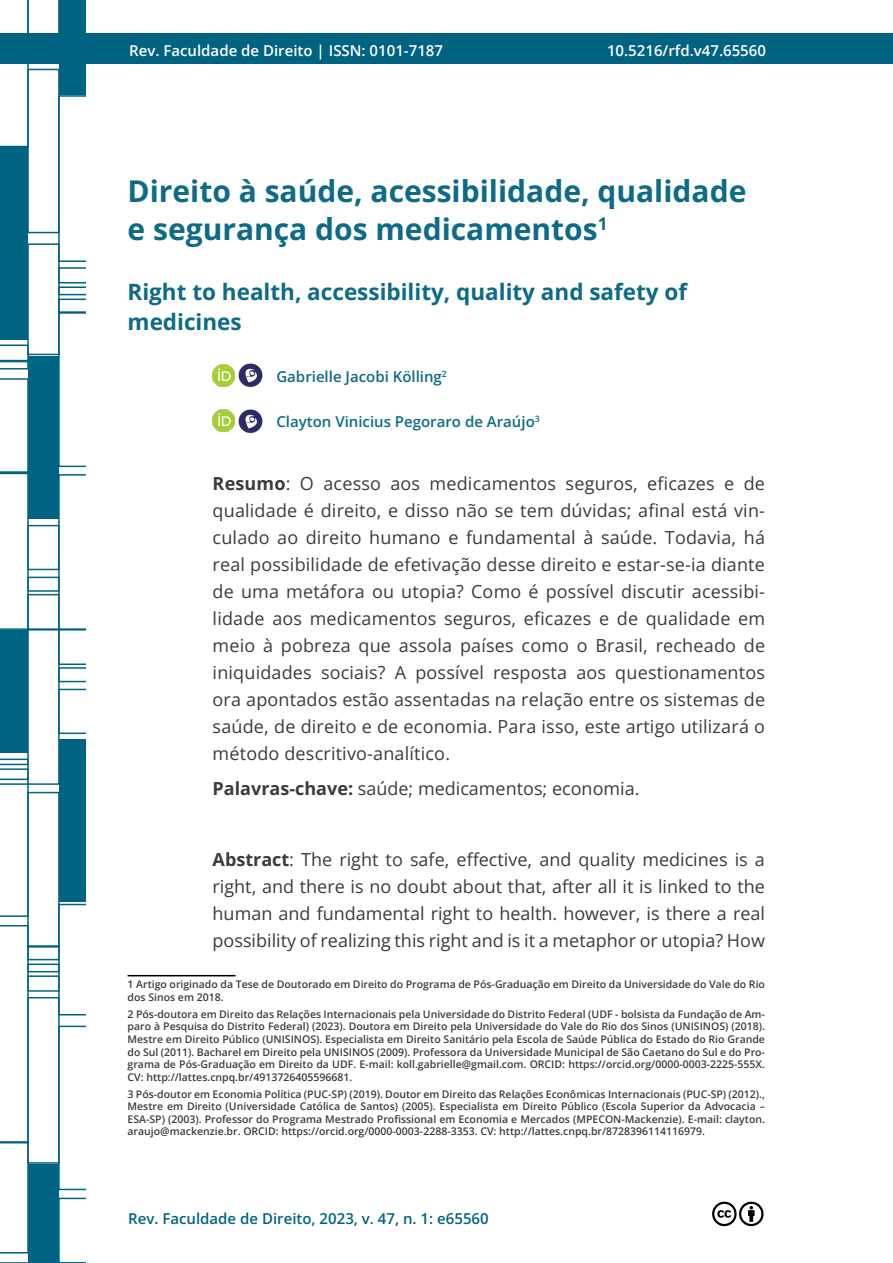
<style>
.page{position:relative;width:893px;height:1263px;background:#fff}
.page>*{position:absolute;margin:0;border:0;box-sizing:border-box;transform-origin:0 0}
.t1{font:700 30px/37.5px "Open Sans";color:#0d6b88}
.t2{font:700 22.5px/30px "Open Sans";color:#0d6b88}
.t3{font:18px/27px "Open Sans";color:#3c3b3b;text-align:justify}
.t4{font:600 15px "Open Sans";color:#fff}
.t5{font:600 15px "Open Sans";color:#0d6b88}
.t6{font:600 15px "Open Sans";color:#006382}
.t7{font:600 10.5px/12.6px "Open Sans";color:#3c3b3b;text-align:justify}
.s1{font-weight:700}
</style>
<div class="page">
<div style="left:0;top:33px;width:893px;height:31px;background:#006381"></div>
<svg style="left:0;top:0;width:85px;height:1263px"></svg>
<svg style="left:712px;top:1201px;width:52px;height:26px"></svg>
<hr style="left:128px;top:975px;width:108px;height:1px;background:#000">
<img style="left:213px;top:364px;width:22px;height:22px">
<img style="left:238px;top:363px;width:25px;height:24px">
<img style="left:213px;top:410px;width:22px;height:22px">
<img style="left:238px;top:409px;width:25px;height:24px">
<h3 class="t4" style="left:129px;top:40px;width:315px">Rev. Faculdade de Direito | ISSN: 0101-7187</h3>
<h3 class="t4" style="left:607px;top:40px;width:160px">10.5216/rfd.v47.65560</h3>
<h1 class="t1" style="left:128px;top:172px;width:620px">Direito à saúde, acessibilidade, qualidade e segurança dos medicamentos<sup>1</sup></h1>
<h2 class="t2" style="left:128px;top:276px;width:561px">Right to health, accessibility, quality and safety of medicines</h2>
<h3 class="t5" style="left:276px;top:366px;width:172px">Gabrielle Jacobi Kölling<sup>2</sup></h3>
<h3 class="t5" style="left:276px;top:411px;width:265px">Clayton Vinicius Pegoraro de Araújo<sup>3</sup></h3>
<p class="t3" style="left:213px;top:469px;width:554px"><span class="s1">Resumo</span>: O acesso aos medicamentos seguros, eficazes e de qualidade é direito, e disso não se tem dúvidas; afinal está vin&shy;culado ao direito humano e fundamental à saúde. Todavia, há real possibilidade de efetivação desse direito e estar-se-ia diante de uma metáfora ou utopia? Como é possível discutir acessibi&shy;lidade aos medicamentos seguros, eficazes e de qualidade em meio à pobreza que assola países como o Brasil, recheado de iniquidades sociais? A possível resposta aos questionamentos ora apontados estão assentadas na relação entre os sistemas de saúde, de direito e de economia. Para isso, este artigo utilizará o método descritivo-analítico.</p>
<h3 class="t3" style="left:213px;top:775px;width:428px"><span class="s1">Palavras-chave:</span> saúde; medicamentos; economia.</h3>
<p class="t3" style="left:213px;top:846px;width:554px"><span class="s1">Abstract</span>: The right to safe, effective, and quality medicines is a right, and there is no doubt about that, after all it is linked to the human and fundamental right to health. however, is there a real possibility of realizing this right and is it a metaphor or utopia? How</p>
<p class="t7" style="left:128px;top:978px;width:639px">1 Artigo originado da Tese de Doutorado em Direito do Programa de Pós-Graduação em Direito da Universidade do Vale do Rio dos Sinos em 2018.</p>
<p class="t7" style="left:128px;top:1007px;width:639px">2 Pós-doutora em Direito das Relações Internacionais pela Universidade do Distrito Federal (UDF - bolsista da Fundação de Am&shy;paro à Pesquisa do Distrito Federal) (2023). Doutora em Direito pela Universidade do Vale do Rio dos Sinos (UNISINOS) (2018).<br>Mestre em Direito Público (UNISINOS). Especialista em Direito Sanitário pela Escola de Saúde Pública do Estado do Rio Grande do Sul (2011). Bacharel em Direito pela UNISINOS (2009). Professora da Universidade Municipal de São Caetano do Sul e do Pro&shy;grama de Pós-Graduação em Direito da UDF. E-mail: koll.gabrielle@gmail.com. ORCID: https://orcid.org/0000-0003-2225-555X.<br>CV: http://lattes.cnpq.br/4913726405596681.</p>
<p class="t7" style="left:128px;top:1087px;width:639px">3 Pós-doutor em Economia Política (PUC-SP) (2019). Doutor em Direito das Relações Econômicas Internacionais (PUC-SP) (2012)., Mestre em Direito (Universidade Católica de Santos) (2005). Especialista em Direito Público (Escola Superior da Advocacia – ESA-SP) (2003). Professor do Programa Mestrado Profissional em Economia e Mercados (MPECON-Mackenzie). E-mail: clayton. araujo@mackenzie.br. ORCID: https://orcid.org/0000-0003-2288-3353. CV: http://lattes.cnpq.br/8728396114116979.</p>
<h3 class="t6" style="left:128px;top:1208px;width:362px">Rev. Faculdade de Direito, 2023, v. 47, n. 1: e65560</h3>
</div>
